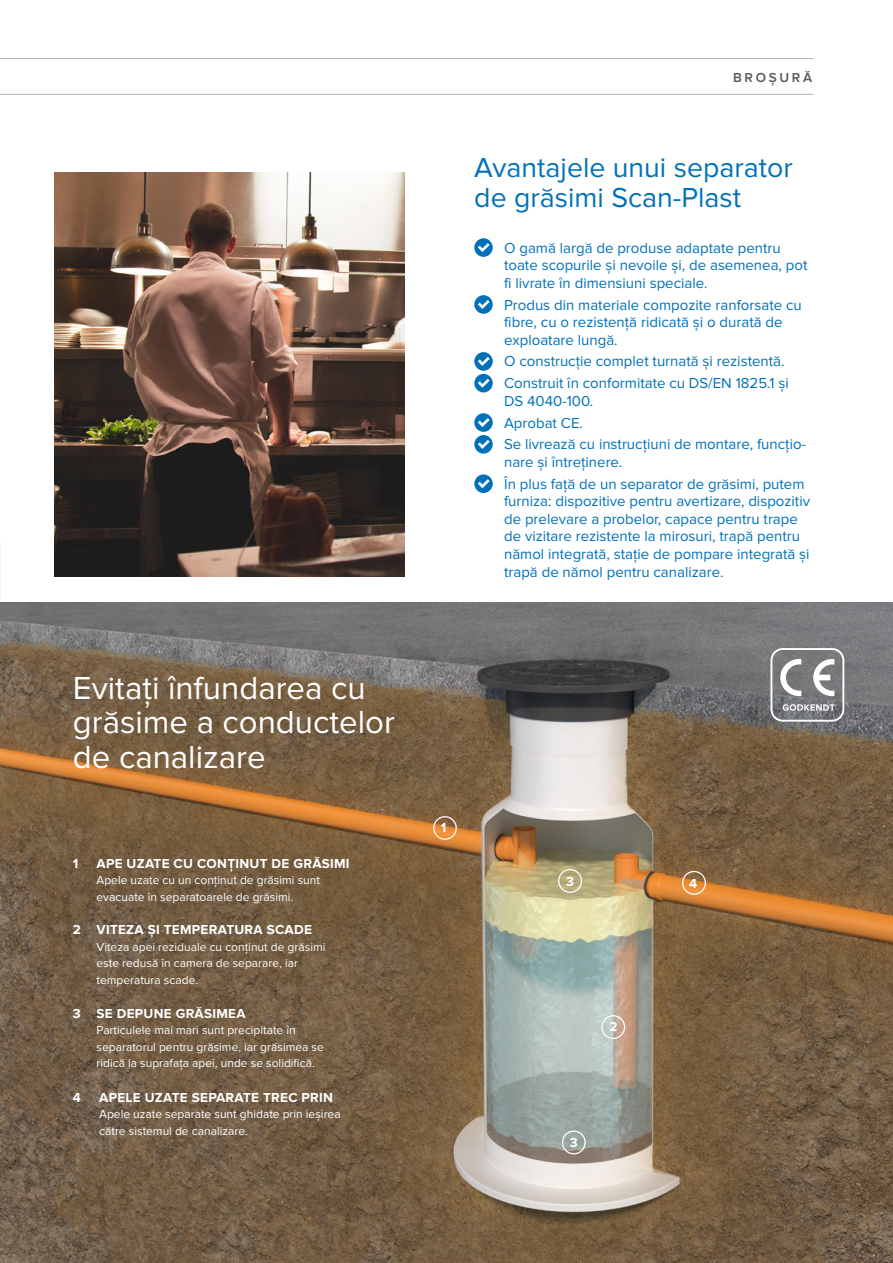
<style>
.page{position:relative;width:893px;height:1263px;background:#fff}
.page>*{position:absolute;margin:0;border:0;box-sizing:border-box;transform-origin:0 0}
.t1{font:33px/34.5px "Proxima Nova";color:#fff}
.t2{font:28.5px/30px "Proxima Nova";color:#0071b9}
.t3{font:15px/17.5px "Proxima Nova";color:#0071b9}
.t4{font:700 13.5px "Proxima Nova";letter-spacing:.02em;color:#fff}
.t5{font:600 13.5px "Proxima Nova";letter-spacing:.2em;color:#575756}
.t6{font:12px/16.5px "Proxima Nova";color:#fff}
</style>
<div class="page">
<hr style="left:0;top:543px;width:1px;height:720px;background:#f6f6f6">
<img style="left:0;top:602px;width:893px;height:661px">
<img style="left:54px;top:173px;width:351px;height:403px">
<div style="left:601px;top:1015px;width:24px;height:24px;border:1px solid #fff;border-radius:50%"></div>
<div style="left:558px;top:869px;width:24px;height:24px;border:1px solid #fff;border-radius:50%"></div>
<div style="left:682px;top:871px;width:24px;height:24px;border:1px solid #fff;border-radius:50%"></div>
<hr style="left:0;top:58px;width:814px;height:1px;background:#b3b2b2">
<hr style="left:0;top:94px;width:814px;height:1px;background:#b3b2b2">
<div style="left:562px;top:1130px;width:24px;height:24px;border:1px solid #fff;border-radius:50%"></div>
<div style="left:433px;top:816px;width:24px;height:24px;border:1px solid #fff;border-radius:50%"></div>
<svg style="left:780px;top:659px;width:21px;height:37px"></svg>
<svg style="left:813px;top:659px;width:21px;height:37px"></svg>
<svg style="left:783px;top:704px;width:52px;height:7px"></svg>
<div style="left:770px;top:648px;width:74px;height:74px;border:2px solid #fff;border-radius:11px"></div>
<svg style="left:474px;top:238px;width:19px;height:19px"></svg>
<svg style="left:474px;top:295px;width:19px;height:19px"></svg>
<svg style="left:474px;top:352px;width:19px;height:40px"></svg>
<svg style="left:474px;top:413px;width:19px;height:41px"></svg>
<svg style="left:474px;top:474px;width:19px;height:19px"></svg>
<h1 class="t1" style="left:73px;top:671px;width:324px">Evitați înfundarea cu grăsime a conductelor de canalizare</h1>
<p class="t4" style="left:73px;top:855px;width:7px">1</p>
<p class="t4" style="left:97px;top:855px;width:255px">APE UZATE CU CONȚINUT DE GRĂSIMI</p>
<p class="t6" style="left:97px;top:872px;width:225px">Apele uzate cu un conținut de grăsimi sunt evacuate în separatoarele de grăsimi.</p>
<p class="t4" style="left:73px;top:922px;width:10px">2</p>
<p class="t4" style="left:97px;top:922px;width:217px">VITEZA ȘI TEMPERATURA SCADE</p>
<p class="t6" style="left:97px;top:939px;width:230px">Viteza apei reziduale cu conținut de grăsimi este redusă în camera de separare, iar temperatura scade.</p>
<p class="t4" style="left:73px;top:1006px;width:9px">3</p>
<p class="t4" style="left:97px;top:1006px;width:151px">SE DEPUNE GRĂSIMEA</p>
<p class="t6" style="left:97px;top:1022px;width:229px">Particulele mai mari sunt precipitate în separatorul pentru grăsime, iar grăsimea se ridică la suprafața apei, unde se solidifică.</p>
<p class="t4" style="left:73px;top:1089px;width:10px">4</p>
<p class="t4" style="left:99px;top:1089px;width:235px">APELE UZATE SEPARATE TREC PRIN</p>
<p class="t6" style="left:99px;top:1106px;width:243px">Apele uzate separate sunt ghidate prin ieșirea către sistemul de canalizare.</p>
<p class="t5" style="left:733px;top:69px;width:81px">BROȘURĂ</p>
<h2 class="t2" style="left:474px;top:153px;width:320px">Avantajele unui separator de grăsimi Scan-Plast</h2>
<p class="t3" style="left:504px;top:239px;width:305px">O gamă largă de produse adaptate pentru toate scopurile și nevoile și, de asemenea, pot fi livrate în dimensiuni speciale.</p>
<p class="t3" style="left:504px;top:296px;width:299px">Produs din materiale compozite ranforsate cu fibre, cu o rezistență ridicată și o durată de exploatare lungă.</p>
<p class="t3" style="left:504px;top:351px;width:286px;line-height:21.8px">O construcție complet turnată și rezistentă.<br>Construit în conformitate cu DS/EN 1825.1 și</p>
<p class="t3" style="left:504px;top:390px;width:304px;line-height:21.8px">DS 4040-100.<br>Aprobat CE.<br>Se livrează cu instrucțiuni de montare, funcțio-</p>
<p class="t3" style="left:504px;top:451px;width:302px;line-height:21.8px">nare și întreținere.<br>În plus față de un separator de grăsimi, putem</p>
<p class="t3" style="left:504px;top:493px;width:307px">furniza: dispozitive pentru avertizare, dispozitiv de prelevare a probelor, capace pentru trape de vizitare rezistente la mirosuri, trapă pentru nămol integrată, stație de pompare integrată și trapă de nămol pentru canalizare.</p>
<p class="t4" style="left:441px;top:819px;width:7px">1</p>
<p class="t4" style="left:566px;top:873px;width:9px">3</p>
<p class="t4" style="left:689px;top:875px;width:10px">4</p>
<p class="t4" style="left:609px;top:1019px;width:10px">2</p>
<p class="t4" style="left:570px;top:1135px;width:9px">3</p>
</div>
